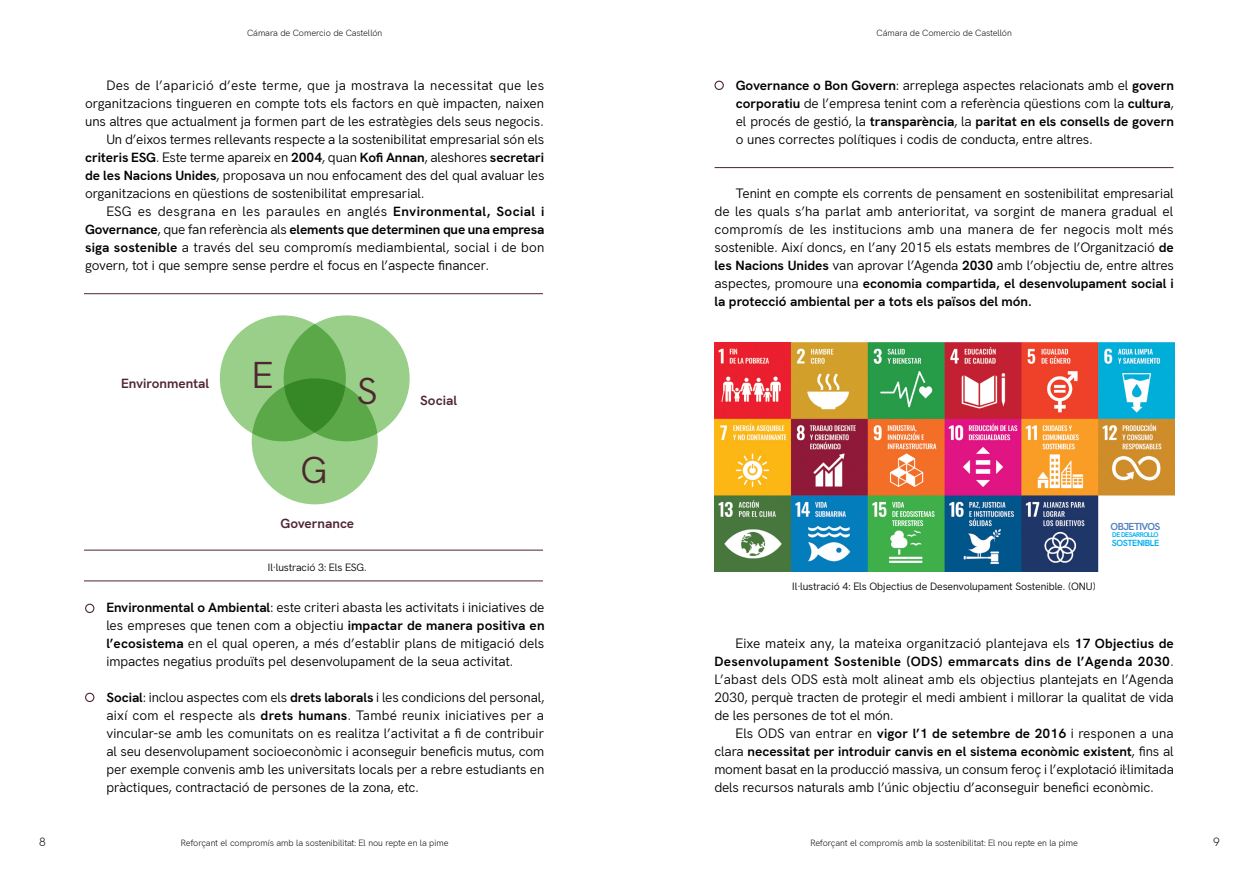
<style>
.page{position:relative;width:1259px;height:893px;background:#fff}
.page>*{position:absolute;margin:0;border:0;box-sizing:border-box;transform-origin:0 0}
.t1{font:37.2px "Hanken Grotesk";color:#4f2630}
.t2{font:13.5px/18px "Hanken Grotesk";letter-spacing:-.005em;color:#000;text-align:justify}
.t3{font:700 13.5px "Hanken Grotesk";letter-spacing:-.01em;color:#000}
.t4{font:13.5px "Hanken Grotesk";letter-spacing:.015em;color:#000}
.t5{font:13.5px "Hanken Grotesk";letter-spacing:.025em;color:#000}
.t6{font:700 13.5px "Hanken Grotesk";letter-spacing:-.005em;color:#4f2630}
.t7{font:300 12px "Hanken Grotesk";color:#000}
.t8{font:10.5px "Hanken Grotesk";letter-spacing:-.01em;color:#000}
.t9{font:700 10.35px "Hanken Grotesk";letter-spacing:-.05em;color:#5280c1}
.t10{font:300 9px "Hanken Grotesk";letter-spacing:-.01em;color:#000}
.t11{font:700 9px "Hanken Grotesk";letter-spacing:-.04em;color:#00aeef}
.t12{font:700 6.9px "Hanken Grotesk";letter-spacing:-.07em;color:#00aeef}
.s1{font-weight:700}
.s2{font-weight:400}
</style>
<div class="page">
<div style="left:220px;top:315px;width:126px;height:126px;background:#99cf89;border-radius:50%"></div>
<svg style="left:284px;top:315px;width:126px;height:126px;background:#86c376"></svg>
<svg style="left:252px;top:378px;width:126px;height:126px;background:#75b664"></svg>
<hr style="left:84px;top:293px;width:459px;height:1px;background:#4f2630">
<hr style="left:84px;top:550px;width:459px;height:1px;background:#4f2630">
<hr style="left:84px;top:580px;width:459px;height:1px;background:#4f2630">
<div style="left:85px;top:604px;width:9px;height:9px;border:1px solid #4f2630;border-radius:50%"></div>
<div style="left:85px;top:693px;width:9px;height:9px;border:1px solid #4f2630;border-radius:50%"></div>
<div style="left:714px;top:81px;width:10px;height:9px;border:1px solid #4f2630;border-radius:50%"></div>
<hr style="left:714px;top:167px;width:459px;height:1px;background:#4f2630">
<img style="left:714px;top:342px;width:460px;height:230px">
<p class="t10" style="left:247px;top:26px;width:137px">Cámara de Comercio de Castellón</p>
<p class="t10" style="left:876px;top:26px;width:137px">Cámara de Comercio de Castellón</p>
<p class="t4" style="left:106px;top:75px;width:439px">Des de l’aparició d’este terme, que ja mostrava la necessitat que les</p>
<p class="t2" style="left:85px;top:93px;width:460px">organitzacions tingueren en compte tots els factors en què impacten, naixen</p>
<p class="t2" style="left:85px;top:111px;width:460px">uns altres que actualment ja formen part de les estratègies dels seus negocis.</p>
<p class="t2" style="left:106px;top:129px;width:439px">Un d’eixos termes rellevants respecte a la sostenibilitat empresarial són els</p>
<p class="t2" style="left:85px;top:147px;width:460px"><span class="s1">criteris ESG</span>. Este terme apareix en <span class="s1">2004</span>, quan <span class="s1">Kofi Annan</span>, aleshores <span class="s1">secretari</span></p>
<p class="t2" style="left:85px;top:165px;width:461px"><span class="s1">de les Nacions Unides</span>, proposava un nou enfocament des del qual avaluar les</p>
<p class="t2" style="left:85px;top:183px;width:341px">organitzacions en qüestions de sostenibilitat empresarial.</p>
<p class="t5" style="left:106px;top:201px;width:440px">ESG es desgrana en les paraules en anglés <span class="s1">Environmental, Social i</span></p>
<p class="t3" style="left:85px;top:219px;width:461px">Governance<span class="s2">, que fan referència als</span> elements que determinen que una empresa</p>
<p class="t2" style="left:85px;top:237px;width:461px"><span class="s1">siga sostenible</span> a través del seu compromís mediambiental, social i de bon</p>
<p class="t2" style="left:85px;top:255px;width:405px">govern, tot i que sempre sense perdre el focus en l’aspecte financer.</p>
<p class="t6" style="left:121px;top:373px;width:90px">Environmental</p>
<h1 class="t1" style="left:252px;top:347px;width:23px">E</h1>
<h1 class="t1" style="left:357px;top:362px;width:22px">S</h1>
<h1 class="t1" style="left:300px;top:441px;width:29px">G</h1>
<p class="t6" style="left:280px;top:513px;width:75px">Governance</p>
<p class="t8" style="left:268px;top:559px;width:100px">Il·lustració 3: Els ESG.</p>
<p class="t6" style="left:420px;top:390px;width:38px">Social</p>
<p class="t2" style="left:106px;top:597px;width:440px"><span class="s1">Environmental o Ambiental</span>: este criteri abasta les activitats i iniciatives de les empreses que tenen com a objectiu <span class="s1">impactar de manera positiva en l’ecosistema</span> en el qual operen, a més d’establir plans de mitigació dels impactes negatius produïts pel desenvolupament de la seua activitat.</p>
<p class="t2" style="left:106px;top:687px;width:440px"><span class="s1">Social</span>: inclou aspectes com els <span class="s1">drets laborals</span> i les condicions del personal, així com el respecte als <span class="s1">drets humans</span>. També reunix iniciatives per a vincular-se amb les comunitats on es realitza l’activitat a fi de contribuir al seu desenvolupament socioeconòmic i aconseguir beneficis mutus, com per exemple convenis amb les universitats locals per a rebre estudiants en pràctiques, contractació de persones de la zona, etc.</p>
<p class="t2" style="left:736px;top:75px;width:439px"><span class="s1">Governance o Bon Govern</span>: arreplega aspectes relacionats amb el <span class="s1">govern corporatiu</span> de l’empresa tenint com a referència qüestions com la <span class="s1">cultura</span>, el procés de gestió, la <span class="s1">transparència</span>, la <span class="s1">paritat en els consells de govern </span>o unes correctes polítiques i codis de conducta, entre altres.</p>
<p class="t2" style="left:714px;top:183px;width:461px;text-indent:21px">Tenint en compte els corrents de pensament en sostenibilitat empresarial de les quals s’ha parlat amb anterioritat, va sorgint de manera gradual el compromís de les institucions amb una manera de fer negocis molt més sostenible. Així doncs, en l’any 2015 els estats membres de l’Organització <span class="s1">de les Nacions Unides</span> van aprovar l’Agenda <span class="s1">2030</span> amb l’objectiu de, entre altres aspectes, promoure una <span class="s1">economia compartida, el desenvolupament social i la protecció ambiental per a tots els països del món.</span></p>
<p class="t8" style="left:792px;top:578px;width:305px">Il·lustració 4: Els Objectius de Desenvolupament Sostenible. (ONU)</p>
<p class="t9" style="left:1110px;top:518px;width:51px">OBJETIVOS</p>
<p class="t12" style="left:1112px;top:529px;width:48px">DE DESARROLLO</p>
<p class="t11" style="left:1111px;top:536px;width:49px">SOSTENIBLE</p>
<p class="t2" style="left:714px;top:633px;width:461px;text-indent:21px">Eixe mateix any, la mateixa organització plantejava els <span class="s1">17 Objectius de Desenvolupament Sostenible (ODS) emmarcats dins de l’Agenda 2030</span>.<br>L’abast dels ODS està molt alineat amb els objectius plantejats en l’Agenda 2030, perquè tracten de protegir el medi ambient i millorar la qualitat de vida de les persones de tot el món.</p>
<p class="t2" style="left:714px;top:723px;width:461px;text-indent:21px">Els ODS van entrar en <span class="s1">vigor l’1 de setembre de 2016</span> i responen a una clara <span class="s1">necessitat per introduir canvis en el sistema econòmic existent</span>, fins al moment basat en la producció massiva, un consum feroç i l’explotació il·limitada dels recursos naturals amb l’únic objectiu d’aconseguir benefici econòmic.</p>
<p class="t7" style="left:39px;top:833px;width:8px">8</p>
<p class="t10" style="left:181px;top:836px;width:269px">Reforçant el compromís amb la sostenibilitat: El nou repte en la pime</p>
<p class="t10" style="left:810px;top:836px;width:269px">Reforçant el compromís amb la sostenibilitat: El nou repte en la pime</p>
<p class="t7" style="left:1213px;top:833px;width:8px">9</p>
</div>
